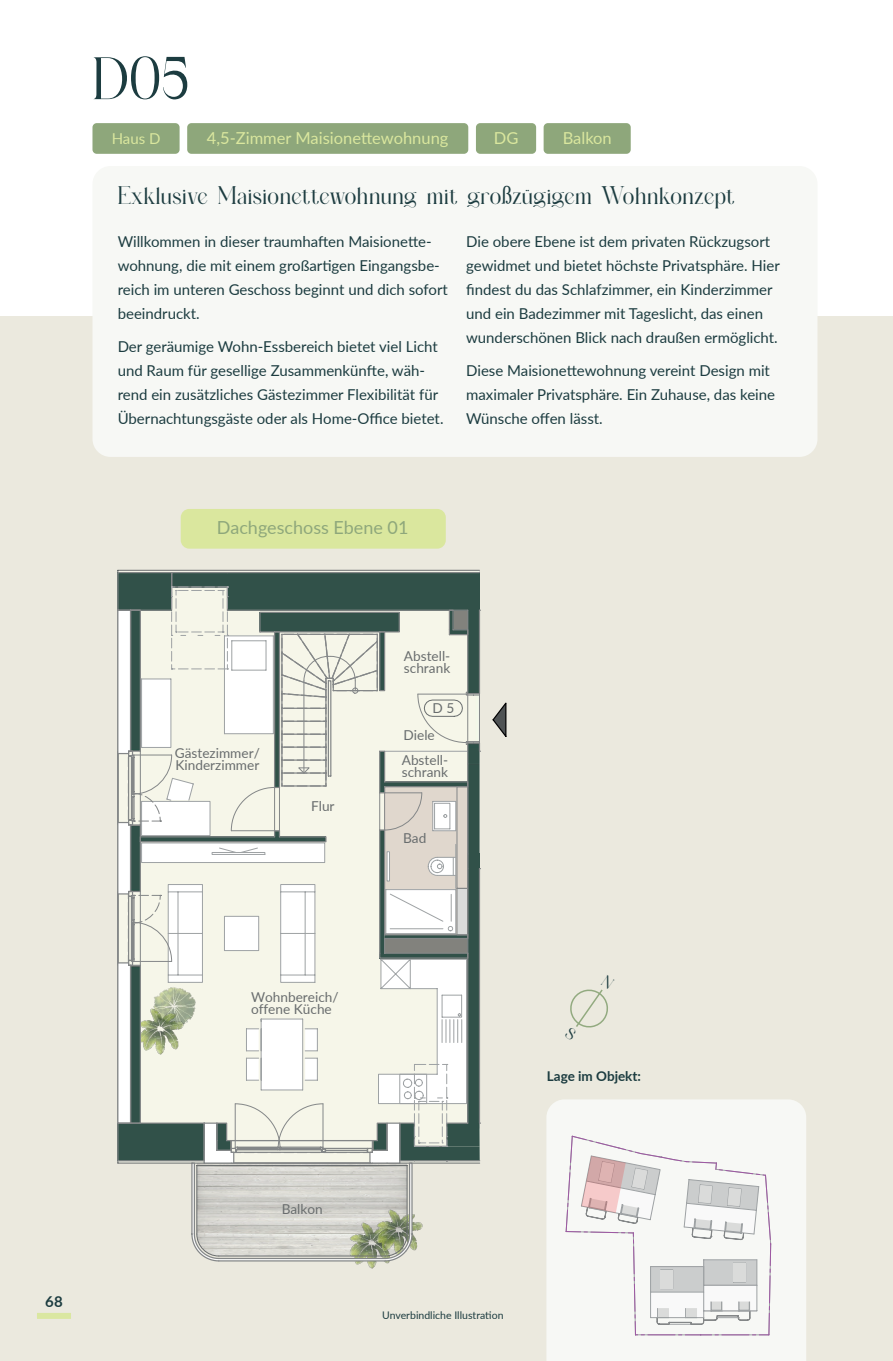
<style>
.page{position:relative;width:893px;height:1361px;background:#fff}
.page>*{position:absolute;margin:0;border:0;box-sizing:border-box;transform-origin:0 0}
.t1{font:60px "Jaguar";color:#1c3c40}
.t2{font:25.5px "Jaguar";letter-spacing:.02em;color:#1c3c40}
.t3{font:18px "Lato";color:#8ea77b}
.t4{font:16.5px "Lato";color:#dae79e}
.t5{font:15px/24px "Lato";color:#1c3c40}
.t6{font:15px "Lato";color:#dae79e}
.t7{font:700 15px "Lato";color:#1c3c40}
.t8{font:13.65px/11.7px "Lato";color:#696d6e}
.t9{font:700 13.5px "Lato";color:#1c3c40}
.t10{font:10.5px "Lato";color:#1c3c40}
</style>
<div class="page">
<div style="left:0;top:316px;width:893px;height:1045px;background:#ebe9de"></div>
<img style="left:355px;top:1262px;width:35px;height:7px">
<hr style="left:118px;top:570px;width:361px;height:1px;background:#696d6e">
<svg style="left:117px;top:571px;width:363px;height:16px;background:#446058"></svg>
<svg style="left:117px;top:587px;width:364px;height:675px"></svg>
<svg style="left:492px;top:702px;width:15px;height:35px"></svg>
<div style="left:546px;top:1099px;width:260px;height:262px;background:#f7f8f5"></div>
<svg style="left:565px;top:1135px;width:206px;height:200px;background:#eae9e8"></svg>
<div style="left:187px;top:123px;width:281px;height:31px;background:#8ea77b;border-radius:4px"></div>
<div style="left:476px;top:123px;width:60px;height:31px;background:#8ea77b;border-radius:4px"></div>
<div style="left:92px;top:123px;width:88px;height:31px;background:#8ea77b;border-radius:4px"></div>
<div style="left:544px;top:123px;width:87px;height:31px;background:#8ea77b;border-radius:4px"></div>
<div style="left:37px;top:1313px;width:34px;height:6px;background:#dae79e"></div>
<div style="left:181px;top:509px;width:265px;height:40px;background:#dae79e;border-radius:9px"></div>
<div style="left:92px;top:166px;width:725px;height:291px;background:#f7f8f5;border-radius:18px"></div>
<svg style="left:570px;top:989px;width:38px;height:39px"></svg>
<h1 class="t1" style="left:92px;top:47px;width:99px">D05</h1>
<p class="t6" style="left:112px;top:127px;width:50px">Haus D</p>
<p class="t4" style="left:207px;top:126px;width:243px">4,5-Zimmer Maisionettewohnung</p>
<p class="t4" style="left:494px;top:126px;width:26px">DG</p>
<p class="t4" style="left:563px;top:126px;width:51px">Balkon</p>
<h2 class="t2" style="left:118px;top:182px;width:618px">Exklusive Maisionettewohnung mit großzügigem Wohnkonzept</h2>
<p class="t5" style="left:118px;top:228px;width:332px">Willkommen in dieser traumhaften Maisionette&shy;wohnung, die mit einem großartigen Eingangsbe&shy;reich im unteren Geschoss beginnt und dich sofort beeindruckt.</p>
<p class="t5" style="left:118px;top:333px;width:327px">Der geräumige Wohn-Essbereich bietet viel Licht und Raum für gesellige Zusammenkünfte, wäh&shy;rend ein zusätzliches Gästezimmer Flexibilität für Übernachtungsgäste oder als Home-Office bietet.</p>
<p class="t5" style="left:466px;top:228px;width:315px">Die obere Ebene ist dem privaten Rückzugsort gewidmet und bietet höchste Privatsphäre. Hier findest du das Schlafzimmer, ein Kinderzimmer und ein Badezimmer mit Tageslicht, das einen wunderschönen Blick nach draußen ermöglicht.</p>
<p class="t5" style="left:466px;top:357px;width:311px">Diese Maisionettewohnung vereint Design mit maximaler Privatsphäre. Ein Zuhause, das keine<br>Wünsche offen lässt.</p>
<p class="t3" style="left:217px;top:514px;width:193px">Dachgeschoss Ebene 01</p>
<p class="t8" style="left:404px;top:649px;width:48px">Abstell&shy;schrank</p>
<p class="t8" style="left:175px;top:747px;width:86px">Gästezimmer/<br>Kinderzimmer</p>
<p class="t8" style="left:311px;top:799px;width:25px">Flur</p>
<p class="t8" style="left:432px;top:701px;width:23px">D 5</p>
<p class="t8" style="left:402px;top:722px;width:48px;line-height:24.6px">Diele<br>Abstell-</p>
<p class="t8" style="left:402px;top:765px;width:48px">schrank</p>
<p class="t8" style="left:403px;top:831px;width:25px">Bad</p>
<p class="t7" style="left:45px;top:1290px;width:19px">68</p>
<p class="t8" style="left:251px;top:990px;width:89px">Wohnbereich/ offene Küche</p>
<p class="t9" style="left:547px;top:1065px;width:96px">Lage im Objekt:</p>
<p class="t8" style="left:282px;top:1203px;width:43px">Balkon</p>
<p class="t10" style="left:382px;top:1308px;width:123px">Unverbindliche Illustration</p>
</div>
